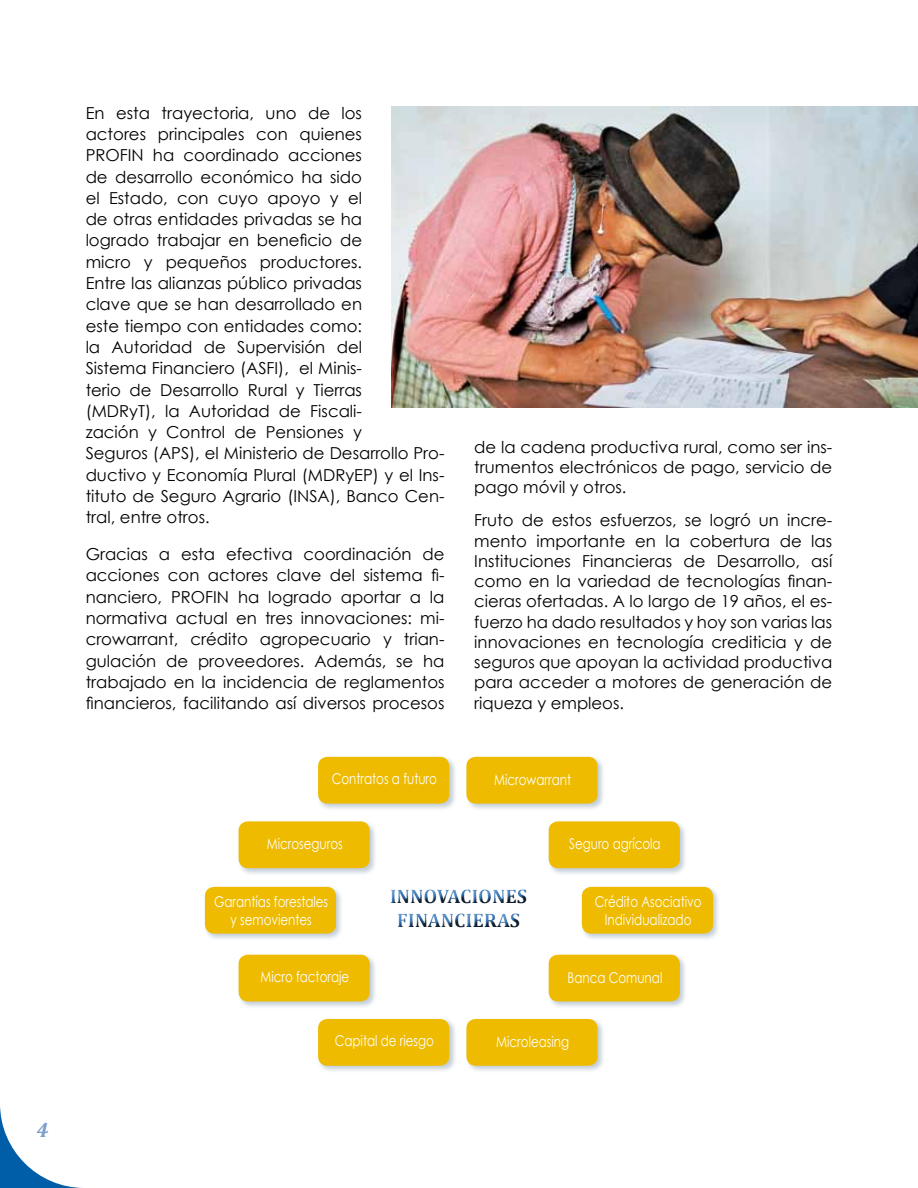
<style>
.page{position:relative;width:918px;height:1188px;background:#fff}
.page>*{position:absolute;margin:0;border:0;box-sizing:border-box;transform-origin:0 0}
.t1{font:italic 700 21px "Cambria";color:#7f9ece}
.t2{font:700 19.8px/23.7px "Cambria";color:#3a78b8;text-align:center}
.t3{font:16.5px/21.3px "Century Gothic";color:#000;text-align:justify}
.t4{font:14.85px/17.9px "Century Gothic";color:#fff;text-align:center;scale:.8 1}
</style>
<div class="page">
<div style="left:465px;top:755px;width:140px;height:56px;background:#68849e;opacity:.4"></div>
<div style="left:466px;top:757px;width:132px;height:47px;background:#eb0;border-radius:9px"></div>
<div style="left:382px;top:882px;width:156px;height:56px;background:#000;opacity:.75"></div>
<div style="left:465px;top:1017px;width:140px;height:56px;background:#68849e;opacity:.4"></div>
<div style="left:466px;top:1019px;width:132px;height:47px;background:#eb0;border-radius:9px"></div>
<div style="left:316px;top:1017px;width:141px;height:56px;background:#68849e;opacity:.4"></div>
<div style="left:318px;top:1019px;width:131px;height:47px;background:#eb0;border-radius:9px"></div>
<div style="left:316px;top:755px;width:141px;height:56px;background:#68849e;opacity:.4"></div>
<div style="left:318px;top:757px;width:131px;height:47px;background:#eb0;border-radius:9px"></div>
<div style="left:237px;top:953px;width:140px;height:56px;background:#68849e;opacity:.4"></div>
<div style="left:239px;top:955px;width:131px;height:46px;background:#eb0;border-radius:9px"></div>
<div style="left:547px;top:953px;width:140px;height:56px;background:#68849e;opacity:.4"></div>
<div style="left:549px;top:955px;width:131px;height:46px;background:#eb0;border-radius:9px"></div>
<div style="left:547px;top:820px;width:140px;height:56px;background:#68849e;opacity:.4"></div>
<div style="left:549px;top:821px;width:131px;height:47px;background:#eb0;border-radius:9px"></div>
<div style="left:237px;top:820px;width:140px;height:56px;background:#68849e;opacity:.4"></div>
<div style="left:239px;top:821px;width:131px;height:47px;background:#eb0;border-radius:9px"></div>
<div style="left:580px;top:885px;width:141px;height:56px;background:#68849e;opacity:.4"></div>
<div style="left:582px;top:887px;width:131px;height:47px;background:#eb0;border-radius:9px"></div>
<div style="left:203px;top:885px;width:141px;height:56px;background:#68849e;opacity:.4"></div>
<div style="left:205px;top:887px;width:131px;height:47px;background:#eb0;border-radius:9px"></div>
<img style="left:392px;top:106px;width:526px;height:302px">
<svg style="left:0;top:1106px;width:82px;height:82px"></svg>
<p class="t1" style="left:37px;top:1115px;width:14px">4</p>
<p class="t3" style="left:86px;top:102px;width:360px;text-align:left">En esta trayectoria, uno de los<br>actores principales con quienes<br>PROFIN ha coordinado acciones<br>de desarrollo económico ha sido<br>el Estado, con cuyo apoyo y el<br>de otras entidades privadas se ha<br>logrado trabajar en beneficio de<br>micro y pequeños productores.<br>Entre las alianzas público privadas<br>clave que se han desarrollado en<br>este tiempo con entidades como:<br>la Autoridad de Supervisión del<br>Sistema Financiero (ASFI), el Minis-<br>terio de Desarrollo Rural y Tierras<br>(MDRyT), la Autoridad de Fiscali-<br>zación y Control de Pensiones y<br>Seguros (APS), el Ministerio de Desarrollo Pro&shy;ductivo y Economía Plural (MDRyEP) y el Ins&shy;tituto de Seguro Agrario (INSA), Banco Cen&shy;tral, entre otros.</p>
<p class="t3" style="left:86px;top:543px;width:360px">Gracias a esta efectiva coordinación de acciones con actores clave del sistema fi&shy;nanciero, PROFIN ha logrado aportar a la normativa actual en tres innovaciones: mi&shy;crowarrant, crédito agropecuario y trian&shy;gulación de proveedores. Además, se ha trabajado en la incidencia de reglamentos financieros, facilitando así diversos procesos</p>
<p class="t4" style="left:332px;top:769px;width:133px">Contratos a futuro</p>
<p class="t3" style="left:474px;top:437px;width:360px;line-height:20.2px">de la cadena productiva rural, como ser ins&shy;trumentos electrónicos de pago, servicio de pago móvil y otros.</p>
<p class="t3" style="left:474px;top:510px;width:360px;line-height:20.4px">Fruto de estos esfuerzos, se logró un incre&shy;mento importante en la cobertura de las Instituciones Financieras de Desarrollo, así como en la variedad de tecnologías finan&shy;cieras ofertadas. A lo largo de 19 años, el es&shy;fuerzo ha dado resultados y hoy son varias las innovaciones en tecnología crediticia y de seguros que apoyan la actividad productiva para acceder a motores de generación de riqueza y empleos.</p>
<p class="t4" style="left:494px;top:771px;width:98px">Microwarrant</p>
<p class="t4" style="left:267px;top:835px;width:96px">Microseguros</p>
<p class="t4" style="left:569px;top:834px;width:116px">Seguro agrícola</p>
<p class="t4" style="left:214px;top:893px;width:144px">Garantías forestales y semovientes</p>
<p class="t2" style="left:390px;top:884px;width:139px">INNOVACIONES<br>FINANCIERAS</p>
<p class="t4" style="left:595px;top:892px;width:135px">Crédito Asociativo<br>Individualizado</p>
<p class="t4" style="left:260px;top:968px;width:112px">Micro factoraje</p>
<p class="t4" style="left:568px;top:969px;width:120px">Banca Comunal</p>
<p class="t4" style="left:335px;top:1032px;width:126px">Capital de riesgo</p>
<p class="t4" style="left:496px;top:1033px;width:92px">Microleasing</p>
</div>
